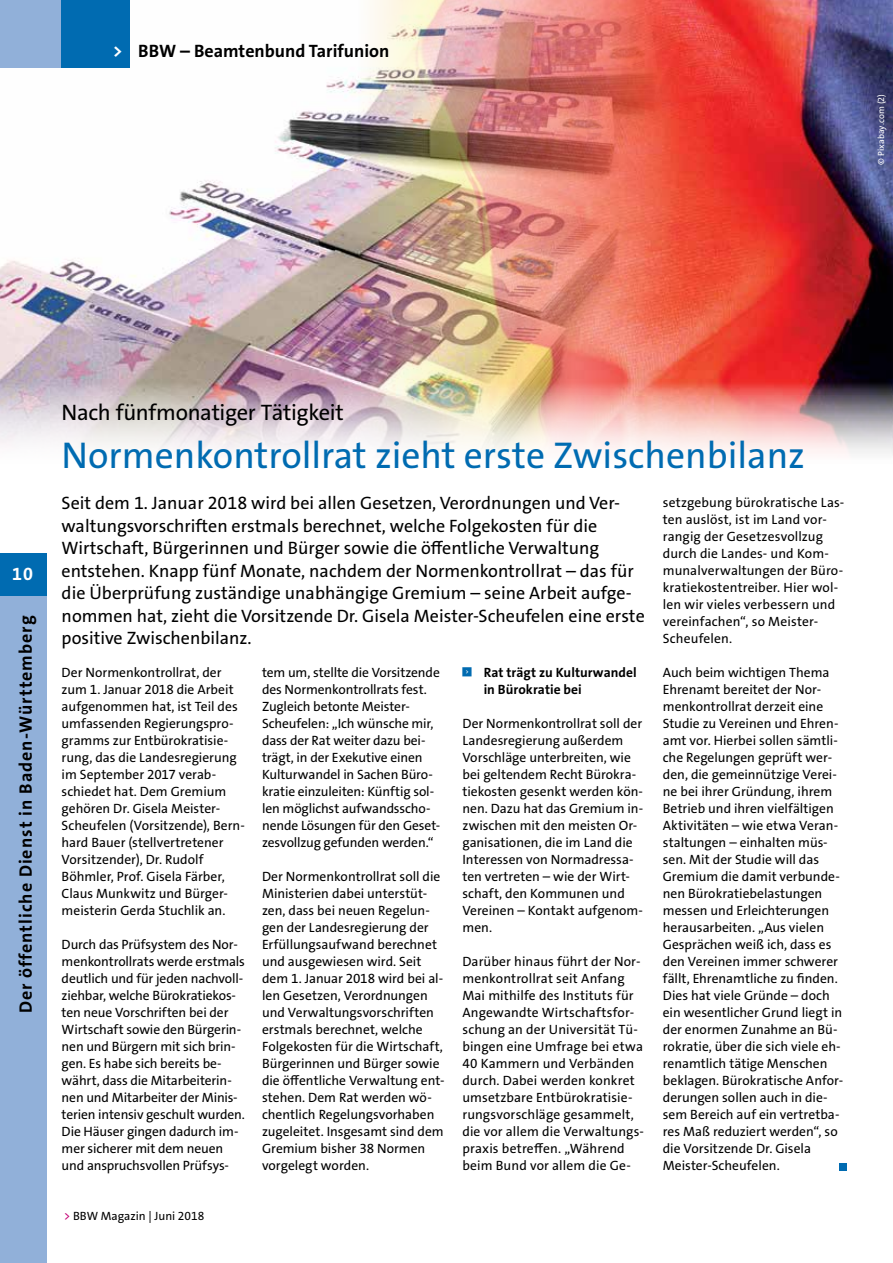
<style>
.page{position:relative;width:893px;height:1263px;background:#fff}
.page>*{position:absolute;margin:0;border:0;box-sizing:border-box;transform-origin:0 0}
.t1{font:37.5px "The Sans Os F";color:#006bb1}
.t2{font:22.5px "The Sans Os F";letter-spacing:-.015em;color:#000}
.t3{font:18px/22.5px "The Sans Os F";color:#000}
.t4{font:700 18px "The Sans Os F";letter-spacing:.055em;color:#000}
.t5{font:700 18px "The Sans Os F";color:#000}
.t6{font:700 18px "The Sans Os F";color:#fff}
.t7{font:13.5px/17px "The Sans Os F";color:#000}
.t8{font:700 13.5px/17px "The Sans Os F";letter-spacing:.005em;color:#000}
.t9{font:12px "The Sans Os F";color:#000}
.t10{font:9px "The Sans Os F";letter-spacing:.015em;color:#fff}
.t11{font:5.85px "Top Numbers";color:#006bb1}
.s1{color:#c40075}
</style>
<div class="page">
<img style="left:0;top:133px;width:282px;height:319px">
<img style="left:282px;top:0;width:611px;height:455px">
<div style="left:839px;top:1163px;width:7px;height:7px;background:#006bb1"></div>
<div style="left:0;top:0;width:62px;height:68px;background:#91b0d9"></div>
<div style="left:62px;top:0;width:68px;height:68px;background:#006bb1"></div>
<div style="left:0;top:553px;width:47px;height:710px;background:#91b0d9"></div>
<div style="left:0;top:553px;width:47px;height:42px;background:#006bb1"></div>
<h3 class="t6" style="left:113px;top:39px;width:11px">&gt;</h3>
<h3 class="t5" style="left:138px;top:40px;width:253px">BBW – Beamtenbund Tarifunion</h3>
<p class="t10" style="left:875px;top:165px;width:72px;rotate:-90deg">© Pixabay.com (2)</p>
<h3 class="t6" style="left:12px;top:562px;width:22px">10</h3>
<h3 class="t4" style="left:14px;top:1013px;width:399px;rotate:-90deg">Der öffentliche Dienst in Baden-Württemberg</h3>
<h2 class="t2" style="left:62px;top:398px;width:284px">Nach fünfmonatiger Tätigkeit</h2>
<h1 class="t1" style="left:62px;top:431px;width:745px">Normenkontrollrat zieht erste Zwischenbilanz</h1>
<p class="t3" style="left:62px;top:492px;width:585px">Seit dem 1. Januar 2018 wird bei allen Gesetzen, Verordnungen und Ver&shy;waltungsvorschriften erstmals berechnet, welche Folgekosten für die Wirtschaft, Bürgerinnen und Bürger sowie die öffentliche Verwaltung entstehen. Knapp fünf Monate, nachdem der Normenkontrollrat – das für die Überprüfung zuständige unabhängige Gremium – seine Arbeit aufge&shy;nommen hat, zieht die Vorsitzende Dr. Gisela Meister-Scheufelen eine erste positive Zwischenbilanz.</p>
<p class="t7" style="left:62px;top:664px;width:185px">Der Normenkontrollrat, der zum 1. Januar 2018 die Arbeit aufgenommen hat, ist Teil des umfassenden Regierungspro&shy;gramms zur Entbürokratisie&shy;rung, das die Landesregierung im September 2017 verab&shy;schiedet hat. Dem Gremium gehören Dr. Gisela Meister-<br>Scheufelen (Vorsitzende), Bern&shy;hard Bauer (stellvertretener<br>Vorsitzender), Dr. Rudolf<br>Böhmler, Prof. Gisela Färber,<br>Claus Munkwitz und Bürger&shy;meisterin Gerda Stuchlik an.</p>
<p class="t7" style="left:62px;top:936px;width:185px">Durch das Prüfsystem des Nor&shy;menkontrollrats werde erstmals deutlich und für jeden nachvoll&shy;ziehbar, welche Bürokratiekos&shy;ten neue Vorschriften bei der<br>Wirtschaft sowie den Bürgerin&shy;nen und Bürgern mit sich brin&shy;gen. Es habe sich bereits be&shy;währt, dass die Mitarbeiterin&shy;nen und Mitarbeiter der Minis&shy;terien intensiv geschult wurden.<br>Die Häuser gingen dadurch im&shy;mer sicherer mit dem neuen und anspruchsvollen Prüfsys-</p>
<p class="t7" style="left:663px;top:494px;width:183px">setzgebung bürokratische Las&shy;ten auslöst, ist im Land vor&shy;rangig der Gesetzesvollzug durch die Landes- und Kom&shy;munalverwaltungen der Büro&shy;kratiekostentreiber. Hier wol&shy;len wir vieles verbessern und vereinfachen“, so Meister-<br>Scheufelen.</p>
<p class="t7" style="left:663px;top:664px;width:182px">Auch beim wichtigen Thema<br>Ehrenamt bereitet der Nor&shy;menkontrollrat derzeit eine<br>Studie zu Vereinen und Ehren&shy;amt vor. Hierbei sollen sämtli&shy;che Regelungen geprüft wer&shy;den, die gemeinnützige Verei&shy;ne bei ihrer Gründung, ihrem<br>Betrieb und ihren vielfältigen<br>Aktivitäten – wie etwa Veran&shy;staltungen – einhalten müs&shy;sen. Mit der Studie will das<br>Gremium die damit verbunde&shy;nen Bürokratiebelastungen messen und Erleichterungen herausarbeiten. „Aus vielen<br>Gesprächen weiß ich, dass es den Vereinen immer schwerer fällt, Ehrenamtliche zu finden.<br>Dies hat viele Gründe – doch ein wesentlicher Grund liegt in der enormen Zunahme an Bü&shy;rokratie, über die sich viele eh&shy;renamtlich tätige Menschen beklagen. Bürokratische Anfor&shy;derungen sollen auch in die&shy;sem Bereich auf ein vertretba&shy;res Maß reduziert werden“, so die Vorsitzende Dr. Gisela<br>Meister-Scheufelen.</p>
<p class="t11" style="left:462px;top:667px;width:11px">&lt;</p>
<p class="t8" style="left:484px;top:664px;width:155px">Rat trägt zu Kulturwandel in Bürokratie bei</p>
<p class="t7" style="left:462px;top:715px;width:182px">Der Normenkontrollrat soll der<br>Landesregierung außerdem<br>Vorschläge unterbreiten, wie bei geltendem Recht Bürokra&shy;tiekosten gesenkt werden kön&shy;nen. Dazu hat das Gremium in&shy;zwischen mit den meisten Or&shy;ganisationen, die im Land die<br>Interessen von Normadressa&shy;ten vertreten – wie der Wirt&shy;schaft, den Kommunen und<br>Vereinen – Kontakt aufgenom&shy;men.</p>
<p class="t7" style="left:462px;top:953px;width:183px">Darüber hinaus führt der Nor&shy;menkontrollrat seit Anfang<br>Mai mithilfe des Instituts für<br>Angewandte Wirtschaftsfor&shy;schung an der Universität Tü&shy;bingen eine Umfrage bei etwa<br>40 Kammern und Verbänden durch. Dabei werden konkret umsetzbare Entbürokratisie&shy;rungsvorschläge gesammelt, die vor allem die Verwaltungs&shy;praxis betreffen. „Während beim Bund vor allem die Ge-</p>
<p class="t7" style="left:262px;top:664px;width:180px">tem um, stellte die Vorsitzende des Normenkontrollrats fest.<br>Zugleich betonte Meister-<br>Scheufelen: „Ich wünsche mir, dass der Rat weiter dazu bei&shy;trägt, in der Exekutive einen<br>Kulturwandel in Sachen Büro&shy;kratie einzuleiten: Künftig sol&shy;len möglichst aufwandsscho&shy;nende Lösungen für den Geset&shy;zesvollzug gefunden werden.“</p>
<p class="t7" style="left:262px;top:868px;width:184px">Der Normenkontrollrat soll die<br>Ministerien dabei unterstüt&shy;zen, dass bei neuen Regelun&shy;gen der Landesregierung der<br>Erfüllungsaufwand berechnet und ausgewiesen wird. Seit dem 1. Januar 2018 wird bei al&shy;len Gesetzen, Verordnungen und Verwaltungsvorschriften erstmals berechnet, welche<br>Folgekosten für die Wirtschaft,<br>Bürgerinnen und Bürger sowie die öffentliche Verwaltung ent&shy;stehen. Dem Rat werden wö&shy;chentlich Regelungsvorhaben zugeleitet. Insgesamt sind dem<br>Gremium bisher 38 Normen vorgelegt worden.</p>
<p class="t9" style="left:64px;top:1208px;width:142px"><span class="s1">&gt;</span> BBW Magazin | Juni 2018</p>
</div>
